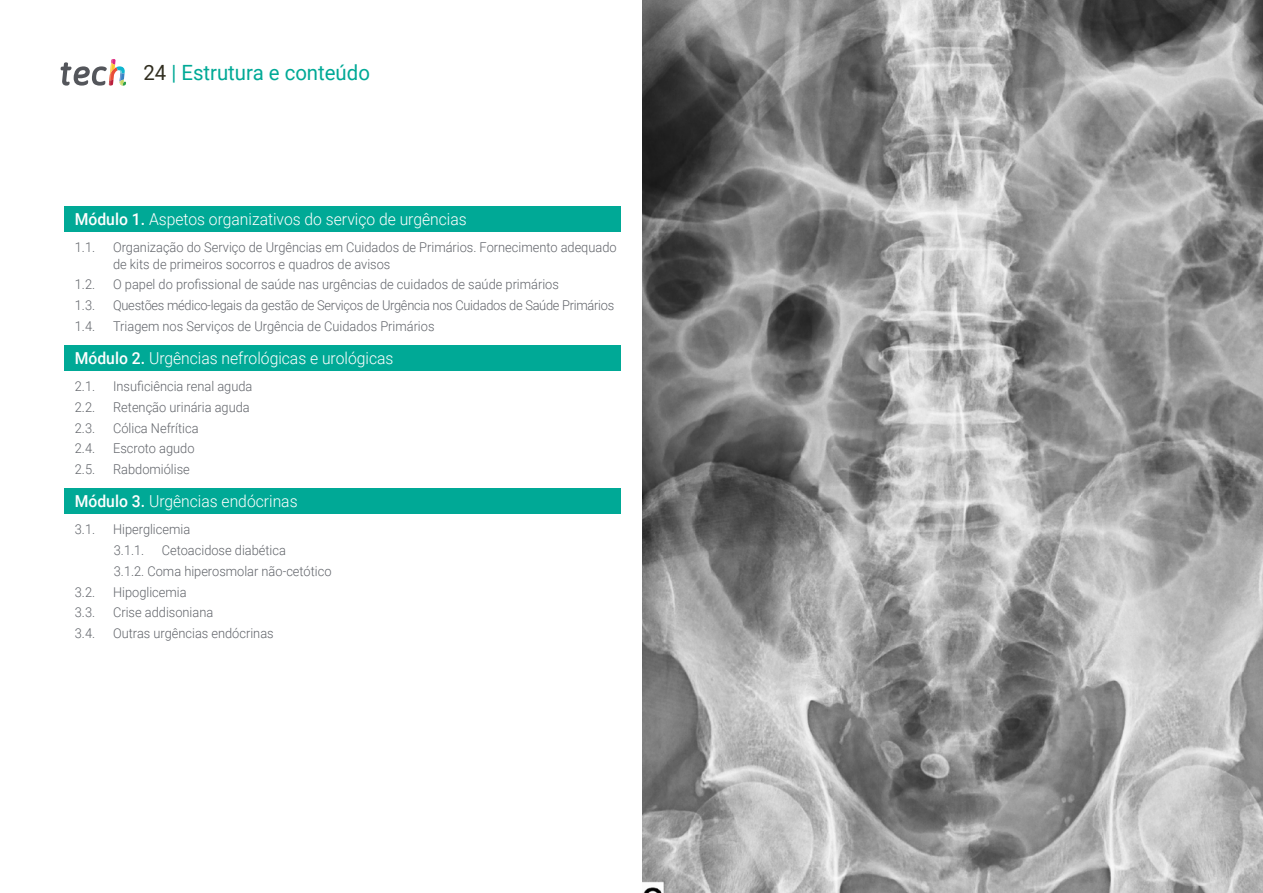
<style>
.page{position:relative;width:1263px;height:893px;background:#fff}
.page>*{position:absolute;margin:0;border:0;box-sizing:border-box;transform-origin:0 0}
.t1{font:21px "Roboto";color:#00a996}
.t2{font:300 16.5px "Roboto";color:#fff;scale:.95 1}
.t3{font:300 13.5px/20.7px "Roboto";color:#61646a;scale:.95 1}
.t4{font:300 13.5px "Roboto";letter-spacing:-.02em;color:#61646a;scale:.95 1}
.s1{color:#312e20}
.s2{font-weight:500}
</style>
<div class="page">
<div style="left:64px;top:206px;width:557px;height:25px;background:#00a996"></div>
<div style="left:64px;top:345px;width:557px;height:25px;background:#00a996"></div>
<div style="left:64px;top:489px;width:557px;height:25px;background:#00a996"></div>
<img style="left:642px;top:0;width:621px;height:893px">
<svg style="left:61px;top:59px;width:65px;height:27px"></svg>
<h1 class="t1" style="left:144px;top:57px;width:228px"><span class="s1">24</span> | Estrutura e conteúdo</h1>
<p class="t2" style="left:75px;top:208px;width:414px"><span class="s2">Módulo 1.</span> Aspetos organizativos do serviço de urgências</p>
<p class="t3" style="left:75px;top:236px;width:23px">1.1.</p>
<p class="t3" style="left:113px;top:239px;width:532px;line-height:16.5px">Organização do Serviço de Urgências em Cuidados de Primários. Fornecimento adequado de kits de primeiros socorros e quadros de avisos</p>
<p class="t3" style="left:75px;top:274px;width:23px">1.2.</p>
<p class="t3" style="left:113px;top:274px;width:471px">O papel do profissional de saúde nas urgências de cuidados de saúde primários</p>
<p class="t3" style="left:75px;top:294px;width:23px">1.3.</p>
<p class="t4" style="left:113px;top:296px;width:529px">Questões médico-legais da gestão de Serviços de Urgência nos Cuidados de Saúde Primários</p>
<p class="t3" style="left:75px;top:315px;width:23px">1.4.</p>
<p class="t3" style="left:113px;top:315px;width:340px">Triagem nos Serviços de Urgência de Cuidados Primários</p>
<p class="t2" style="left:75px;top:347px;width:337px"><span class="s2">Módulo 2.</span> Urgências nefrológicas e urológicas</p>
<p class="t3" style="left:75px;top:375px;width:23px">2.1.</p>
<p class="t3" style="left:113px;top:375px;width:148px">Insuficiência renal aguda</p>
<p class="t3" style="left:75px;top:396px;width:23px">2.2.</p>
<p class="t3" style="left:113px;top:396px;width:145px">Retenção urinária aguda</p>
<p class="t3" style="left:75px;top:417px;width:23px">2.3.</p>
<p class="t3" style="left:113px;top:417px;width:91px">Cólica Nefrítica</p>
<p class="t3" style="left:75px;top:438px;width:23px">2.4.</p>
<p class="t3" style="left:113px;top:438px;width:87px">Escroto agudo</p>
<p class="t3" style="left:75px;top:458px;width:23px">2.5.</p>
<p class="t3" style="left:113px;top:458px;width:82px">Rabdomiólise</p>
<p class="t2" style="left:75px;top:490px;width:236px"><span class="s2">Módulo 3.</span> Urgências endócrinas</p>
<p class="t3" style="left:75px;top:519px;width:23px">3.1.</p>
<p class="t3" style="left:113px;top:519px;width:83px">Hiperglicemia<br>3.1.1.</p>
<p class="t3" style="left:114px;top:539px;width:231px;text-align:center">Cetoacidose diabética<br>3.1.2. Coma hiperosmolar não-cetótico</p>
<p class="t3" style="left:75px;top:581px;width:23px">3.2.</p>
<p class="t3" style="left:113px;top:581px;width:79px">Hipoglicemia</p>
<p class="t3" style="left:75px;top:602px;width:23px">3.3.</p>
<p class="t3" style="left:113px;top:602px;width:107px">Crise addisoniana</p>
<p class="t3" style="left:75px;top:622px;width:23px">3.4.</p>
<p class="t3" style="left:113px;top:622px;width:171px">Outras urgências endócrinas</p>
</div>
